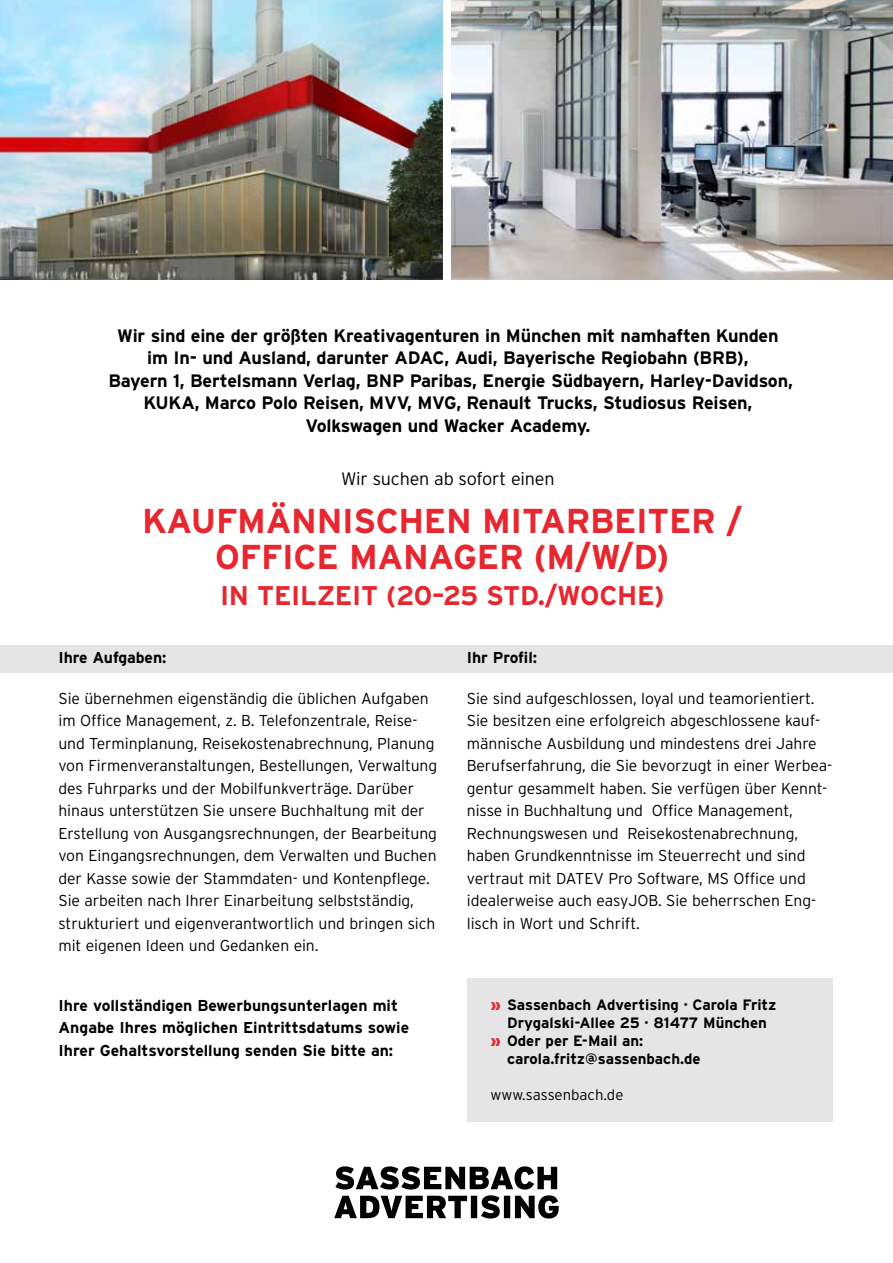
<style>
.page{position:relative;width:893px;height:1263px;background:#fff}
.page>*{position:absolute;margin:0;border:0;box-sizing:border-box;transform-origin:0 0}
.t1{font:700 34.5px/36px "Interstate";letter-spacing:-.01em;color:#e62730;text-align:center}
.t2{font:700 27px "Interstate";letter-spacing:-.01em;color:#e62730}
.t3{font:700 18px/22.5px "Interstate";letter-spacing:-.01em;color:#000;text-align:center}
.t4{font:300 18px "Interstate";letter-spacing:-.01em;color:#000}
.t5{font:300 15.75px/22.5px "Interstate";letter-spacing:-.005em;color:#000}
.t6{font:700 15.75px/22.5px "Interstate";color:#000}
.t7{font:700 15px "Interstate";color:#000}
.t8{font:300 15px "Interstate";color:#000}
.s1{font-weight:900;color:#e62730}
</style>
<div class="page">
<img style="left:0;top:0;width:442px;height:279px">
<img style="left:452px;top:0;width:441px;height:279px">
<svg style="left:335px;top:1166px;width:222px;height:23px"></svg>
<svg style="left:334px;top:1195px;width:225px;height:23px"></svg>
<div style="left:0;top:645px;width:893px;height:28px;background:#e5e5e5"></div>
<div style="left:467px;top:978px;width:365px;height:143px;background:#e5e5e5"></div>
<p class="t3" style="left:108px;top:324px;width:686px">Wir sind eine der größten Kreativagenturen in München mit namhaften Kunden im In- und Ausland, darunter ADAC, Audi, Bayerische Regiobahn (BRB),<br>Bayern 1, Bertelsmann Verlag, BNP Paribas, Energie Südbayern, Harley-Davidson, KUKA, Marco Polo Reisen, MVV, MVG, Renault Trucks, Studiosus Reisen, Volkswagen und Wacker Academy.</p>
<p class="t4" style="left:341px;top:468px;width:215px">Wir suchen ab sofort einen</p>
<h1 class="t1" style="left:142px;top:503px;width:602px">KAUFMÄNNISCHEN MITARBEITER /<br>OFFICE MANAGER (M/W/D)</h1>
<h2 class="t2" style="left:220px;top:579px;width:446px">IN TEILZEIT (20–25 STD./WOCHE)</h2>
<p class="t6" style="left:58px;top:646px;width:109px">Ihre Aufgaben:</p>
<p class="t5" style="left:58px;top:687px;width:380px">Sie übernehmen eigenständig die üblichen Aufgaben im Office Management, z. B. Telefonzentrale, Reise&shy;und Terminplanung, Reisekostenabrechnung, Planung von Firmenveranstaltungen, Bestellungen, Verwaltung des Fuhrparks und der Mobilfunkverträge. Darüber hinaus unterstützen Sie unsere Buchhaltung mit der Erstellung von Ausgangsrechnungen, der Bearbeitung von Eingangsrechnungen, dem Verwalten und Buchen der Kasse sowie der Stammdaten- und Kontenpflege.<br>Sie arbeiten nach Ihrer Einarbeitung selbstständig, strukturiert und eigenverantwortlich und bringen sich mit eigenen Ideen und Gedanken ein.</p>
<p class="t6" style="left:58px;top:994px;width:352px">Ihre vollständigen Bewerbungsunterlagen mit<br>Angabe Ihres möglichen Eintrittsdatums sowie<br>Ihrer Gehaltsvorstellung senden Sie bitte an:</p>
<p class="t6" style="left:467px;top:646px;width:72px">Ihr Profil:</p>
<p class="t5" style="left:467px;top:687px;width:367px">Sie sind aufgeschlossen, loyal und teamorientiert.<br>Sie besitzen eine erfolgreich abgeschlossene kauf&shy;männische Ausbildung und mindestens drei Jahre Berufserfahrung, die Sie bevorzugt in einer Werbea&shy;gentur gesammelt haben. Sie verfügen über Kennt&shy;nisse in Buchhaltung und Office Management, Rechnungswesen und Reisekostenabrechnung, haben Grundkenntnisse im Steuerrecht und sind vertraut mit DATEV Pro Software, MS Office und idealerweise auch easyJOB. Sie beherrschen Eng&shy;lisch in Wort und Schrift.</p>
<p class="t7" style="left:491px;top:995px;width:287px"><span class="s1">»</span> Sassenbach Advertising · Carola Fritz</p>
<p class="t7" style="left:507px;top:1013px;width:261px">Drygalski-Allee 25 · 81477 München</p>
<p class="t7" style="left:491px;top:1031px;width:154px"><span class="s1">»</span> Oder per E-Mail an:</p>
<p class="t7" style="left:507px;top:1049px;width:195px">carola.fritz@sassenbach.de</p>
<p class="t8" style="left:491px;top:1085px;width:134px">www.sassenbach.de</p>
</div>
